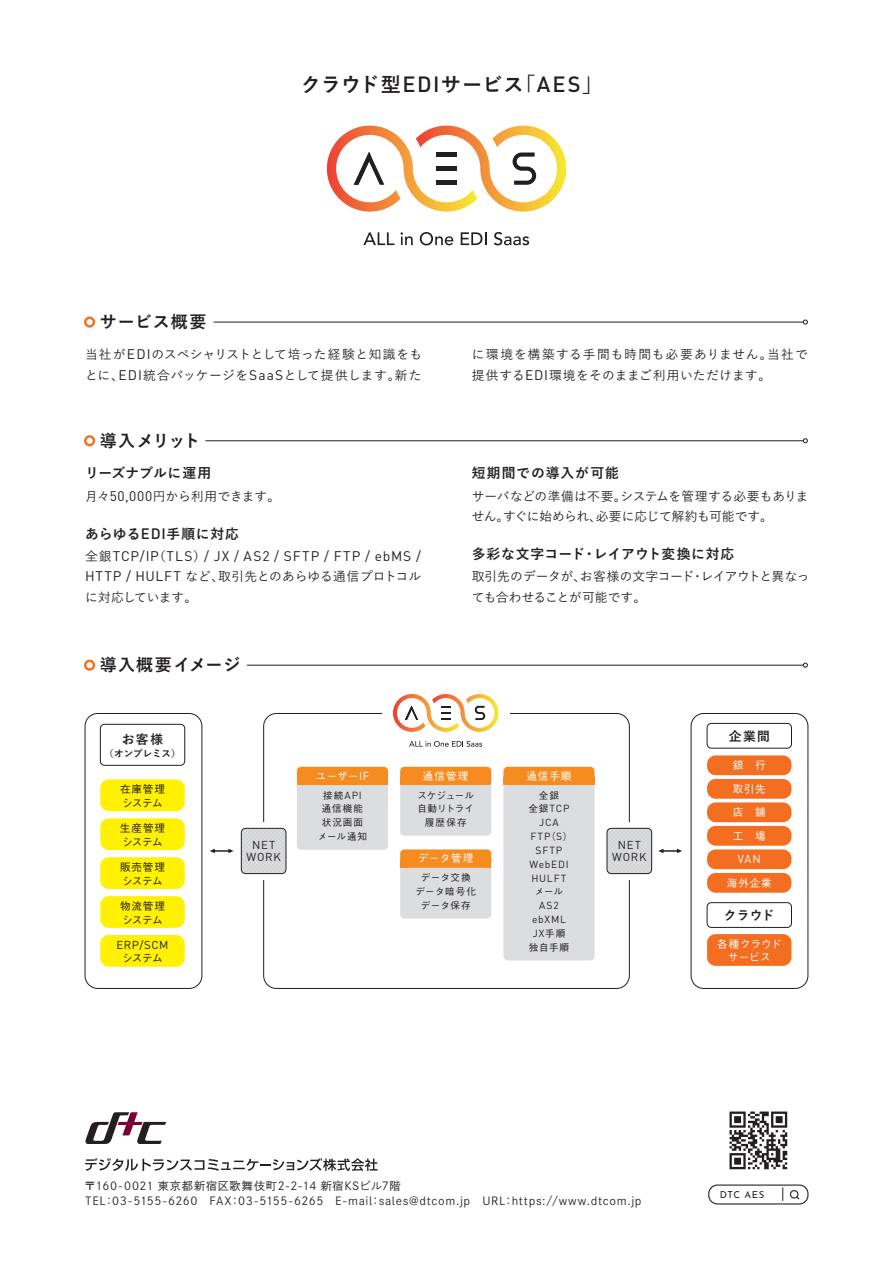
<style>
.page{position:relative;width:893px;height:1263px;background:#fff}
.page>*{position:absolute;margin:0;border:0;box-sizing:border-box;transform-origin:0 0}
.t1{font:700 20.25px "Yu Go";letter-spacing:.005em;color:#231f20}
.t2{font:700 16.95px "Yu Go";letter-spacing:.06em;color:#231f20}
.t3{font:700 13.8px "Yu Go";letter-spacing:.05em;color:#231f20}
.t4{font:13.8px "DIN";letter-spacing:.07em;color:#231f20}
.t5{font:700 13.8px "Yu Go";letter-spacing:.02em;color:#231f20}
.t6{font:500 12.75px/20.2px "Yu Go";letter-spacing:.005em;color:#231f20}
.t7{font:500 12.75px/20.2px "Yu Go";letter-spacing:.025em;color:#231f20}
.t8{font:500 12.75px/20.2px "Yu Go";letter-spacing:.065em;color:#231f20}
.t9{font:500 12.75px/20.2px "Yu Go";letter-spacing:-.015em;color:#231f20}
.t10{font:700 12.75px "Yu Go";letter-spacing:.105em;color:#231f20}
.t11{font:11.4px/12.8px "DIN";letter-spacing:.065em;color:#231f20;text-align:center}
.t12{font:11.4px "DIN";color:#fff}
.t13{font:11.1px/14.9px "DNP Shuei Go Kin Std L";letter-spacing:.055em;color:#231f20}
.t14{font:500 10.65px "Gothic BBB Pro";letter-spacing:.05em;color:#fff}
.t15{font:500 10.65px/13.8px "Gothic BBB Pro";letter-spacing:.015em;color:#231f20}
.t16{font:500 10.65px/13.8px "Gothic BBB Pro";letter-spacing:.02em;color:#231f20}
.t17{font:500 10.65px/13.8px "Gothic BBB Pro";letter-spacing:.01em;color:#fff;text-align:center}
.t18{font:500 10.65px "Gothic BBB Pro";letter-spacing:-.035em;color:#231f20}
.t19{font:10.2px/13.8px "DIN";letter-spacing:.075em;color:#231f20;text-align:center}
.t20{font:500 9.6px/13.8px "Gothic BBB Pro";letter-spacing:.045em;color:#231f20;text-align:center}
.t21{font:500 9.6px/13.8px "Gothic BBB Pro";letter-spacing:.01em;color:#231f20;text-align:center}
.t22{font:500 9.6px/13.8px "Gothic BBB Pro";letter-spacing:.105em;color:#231f20;text-align:center}
.t23{font:700 9.6px "Yu Go";color:#231f20}
.t24{font:9.6px "Josefin Sans";letter-spacing:.065em;color:#231f20}
.s1{font-family:"DIN";font-weight:500;font-size:21.75px}
.s2{font-family:"DIN";font-weight:400;font-size:13.8px}
.s3{font-family:"DIN";font-weight:500;font-size:14.85px}
.s4{font-family:"Yu Go";font-weight:500;font-size:12.75px}
.s5{font-family:"DIN";font-weight:400;font-size:11.4px}
.s6{font-family:"Gothic BBB Pro";font-weight:500;font-size:9.6px}
</style>
<div class="page">
<svg style="left:625px;top:827px;width:8px;height:48px"></svg>
<div style="left:503px;top:785px;width:92px;height:175px;background:#dcdddf"></div>
<div style="left:297px;top:785px;width:91px;height:65px;background:#dcdddf"></div>
<div style="left:400px;top:785px;width:91px;height:51px;background:#dcdddf"></div>
<div style="left:400px;top:868px;width:91px;height:50px;background:#dcdddf"></div>
<div style="left:400px;top:767px;width:91px;height:18px;background:#f68b1f;border-radius:4px"></div>
<div style="left:400px;top:777px;width:8px;height:8px;background:#f68b1f"></div>
<div style="left:484px;top:777px;width:7px;height:8px;background:#f68b1f"></div>
<svg style="left:85px;top:1112px;width:81px;height:32px"></svg>
<svg style="left:85px;top:1158px;width:292px;height:13px"></svg>
<svg style="left:729px;top:1111px;width:58px;height:58px"></svg>
<div style="left:708px;top:1184px;width:100px;height:20px;border:1px solid #231f20;border-radius:9px"></div>
<svg style="left:782px;top:1187px;width:1px;height:14px"></svg>
<svg style="left:790px;top:1190px;width:10px;height:10px"></svg>
<hr style="left:214px;top:322px;width:589px;height:1px;background:#231f20">
<svg style="left:803px;top:320px;width:5px;height:4px"></svg>
<hr style="left:205px;top:440px;width:598px;height:1px;background:#231f20">
<svg style="left:803px;top:438px;width:5px;height:5px"></svg>
<hr style="left:247px;top:665px;width:556px;height:1px;background:#231f20">
<svg style="left:803px;top:663px;width:5px;height:5px"></svg>
<div style="left:691px;top:713px;width:117px;height:276px;border:1px solid #231f20;border-radius:13px"></div>
<div style="left:85px;top:713px;width:117px;height:276px;border:1px solid #231f20;border-radius:13px"></div>
<div style="left:84px;top:316px;width:11px;height:12px;border:2px solid #f36e21;border-radius:50%"></div>
<div style="left:84px;top:435px;width:11px;height:11px;border:2px solid #f36e21;border-radius:50%"></div>
<div style="left:84px;top:660px;width:11px;height:11px;border:2px solid #f36e21;border-radius:50%"></div>
<svg style="left:363px;top:232px;width:31px;height:13px"></svg>
<svg style="left:401px;top:232px;width:12px;height:13px"></svg>
<svg style="left:420px;top:232px;width:33px;height:13px"></svg>
<svg style="left:461px;top:232px;width:26px;height:13px"></svg>
<svg style="left:494px;top:232px;width:35px;height:13px"></svg>
<svg style="left:327px;top:126px;width:239px;height:86px"></svg>
<svg style="left:409px;top:741px;width:73px;height:6px"></svg>
<svg style="left:393px;top:694px;width:105px;height:38px"></svg>
<div style="left:400px;top:849px;width:91px;height:19px;background:#f68b1f;border-radius:4px"></div>
<div style="left:400px;top:860px;width:8px;height:8px;background:#f68b1f"></div>
<div style="left:484px;top:860px;width:7px;height:8px;background:#f68b1f"></div>
<div style="left:503px;top:767px;width:92px;height:18px;background:#f68b1f;border-radius:4px"></div>
<div style="left:503px;top:777px;width:8px;height:8px;background:#f68b1f"></div>
<div style="left:587px;top:777px;width:8px;height:8px;background:#f68b1f"></div>
<div style="left:297px;top:767px;width:91px;height:18px;background:#f68b1f;border-radius:4px"></div>
<div style="left:297px;top:777px;width:8px;height:8px;background:#f68b1f"></div>
<div style="left:380px;top:777px;width:8px;height:8px;background:#f68b1f"></div>
<div style="left:607px;top:828px;width:45px;height:45px;background:#dcdddf;border-radius:4px"></div>
<div style="left:607px;top:828px;width:45px;height:46px;border:1px solid #231f20;border-radius:4px"></div>
<svg style="left:260px;top:827px;width:7px;height:48px"></svg>
<div style="left:241px;top:828px;width:45px;height:45px;background:#d2d3d6;border-radius:4px"></div>
<div style="left:241px;top:828px;width:45px;height:46px;border:1px solid #231f20;border-radius:4px"></div>
<svg style="left:658px;top:849px;width:24px;height:4px"></svg>
<svg style="left:210px;top:849px;width:24px;height:4px"></svg>
<div style="left:707px;top:755px;width:84px;height:20px;background:#f36e21;border-radius:9px"></div>
<div style="left:100px;top:779px;width:85px;height:32px;background:#fff101;border-radius:9px"></div>
<div style="left:100px;top:818px;width:85px;height:32px;background:#fff101;border-radius:9px"></div>
<div style="left:100px;top:857px;width:85px;height:32px;background:#fff101;border-radius:9px"></div>
<div style="left:100px;top:896px;width:85px;height:32px;background:#fff101;border-radius:9px"></div>
<div style="left:100px;top:935px;width:85px;height:32px;background:#fff101;border-radius:9px"></div>
<div style="left:707px;top:934px;width:84px;height:32px;background:#f36e21;border-radius:9px"></div>
<div style="left:707px;top:779px;width:84px;height:20px;background:#f36e21;border-radius:9px"></div>
<div style="left:707px;top:802px;width:84px;height:20px;background:#f36e21;border-radius:9px"></div>
<div style="left:707px;top:826px;width:84px;height:20px;background:#f36e21;border-radius:9px"></div>
<div style="left:707px;top:849px;width:84px;height:20px;background:#f36e21;border-radius:9px"></div>
<div style="left:707px;top:873px;width:84px;height:20px;background:#f36e21;border-radius:9px"></div>
<div style="left:707px;top:723px;width:85px;height:25px;border:1px solid #231f20;border-radius:4px"></div>
<div style="left:707px;top:902px;width:85px;height:26px;border:1px solid #231f20;border-radius:4px"></div>
<div style="left:100px;top:724px;width:85px;height:42px;border:1px solid #231f20;border-radius:4px"></div>
<h2 class="t2" style="left:100px;top:312px;width:108px">サービス概要</h2>
<h1 class="t1" style="left:301px;top:73px;width:303px">クラウド型<span class="s1">EDI</span>サービス「<span class="s1">AES</span>」</h1>
<p class="t7" style="left:85px;top:343px;width:339px">当社が<span class="s2">EDI</span>のスペシャリストとして培った経験と知識をもとに、<span class="s2">EDI</span>統合パッケージを<span class="s2">SaaS</span>として提供します。新た</p>
<p class="t8" style="left:472px;top:343px;width:338px">に環境を構築する手間も時間も必要ありません。当社で提供する<span class="s2">EDI</span>環境をそのままご利用いただけます。</p>
<h2 class="t2" style="left:100px;top:431px;width:102px">導入メリット</h2>
<p class="t5" style="left:85px;top:465px;width:128px">リーズナブルに運用</p>
<p class="t6" style="left:85px;top:484px;width:197px">月々<span class="s2">50,000</span>円から利用できます。</p>
<p class="t3" style="left:85px;top:526px;width:155px">あらゆる<span class="s3">EDI</span>手順に対応</p>
<p class="t4" style="left:85px;top:548px;width:337px"><span class="s4">全銀</span>TCP/IP<span class="s4">（</span>TLS<span class="s4">）</span>/ JX / AS2 / SFTP / FTP / ebMS /</p>
<p class="t6" style="left:85px;top:565px;width:338px"><span class="s2">HTTP / HULFT</span> など、取引先とのあらゆる通信プロトコルに対応しています。</p>
<h2 class="t2" style="left:100px;top:655px;width:142px">導入概要イメージ</h2>
<p class="t3" style="left:472px;top:465px;width:149px">短期間での導入が可能</p>
<p class="t6" style="left:472px;top:484px;width:338px">サーバなどの準備は不要。システムを管理する必要もありません。すぐに始められ、必要に応じて解約も可能です。</p>
<p class="t3" style="left:472px;top:546px;width:264px">多彩な文字コード・レイアウト変換に対応</p>
<p class="t9" style="left:472px;top:565px;width:339px">取引先のデータが、お客様の文字コード・レイアウトと異なっても合わせることが可能です。</p>
<p class="t10" style="left:122px;top:732px;width:43px">お客様</p>
<p class="t23" style="left:104px;top:748px;width:78px">（オンプレミス）</p>
<p class="t15" style="left:120px;top:781px;width:47px">在庫管理システム</p>
<p class="t16" style="left:120px;top:820px;width:47px">生産管理システム</p>
<p class="t15" style="left:120px;top:858px;width:46px">販売管理システム</p>
<p class="t16" style="left:120px;top:897px;width:46px">物流管理システム</p>
<p class="t11" style="left:116px;top:938px;width:54px">ERP/SCM</p>
<p class="t18" style="left:122px;top:950px;width:42px">システム</p>
<p class="t11" style="left:246px;top:838px;width:36px">NET<br>WORK</p>
<p class="t14" style="left:315px;top:767px;width:56px">ユーザー<span class="s5">IF</span></p>
<p class="t19" style="left:323px;top:788px;width:40px"><span class="s6">接続</span>API</p>
<p class="t22" style="left:318px;top:801px;width:51px">通信機能状況画面メール通知</p>
<p class="t14" style="left:423px;top:767px;width:47px">通信管理</p>
<p class="t21" style="left:417px;top:787px;width:58px">スケジュール自動リトライ履歴保存</p>
<p class="t14" style="left:418px;top:850px;width:57px">データ管理</p>
<p class="t20" style="left:415px;top:869px;width:62px">データ交換データ暗号化データ保存</p>
<p class="t14" style="left:526px;top:767px;width:47px">通信手順</p>
<p class="t20" style="left:539px;top:787px;width:22px">全銀</p>
<p class="t19" style="left:528px;top:802px;width:45px"><span class="s6">全銀</span>TCP<br>JCA<br>FTP<span class="s6">（</span>S<span class="s6">）<br></span>SFTP<br>WebEDI<br>HULFT</p>
<p class="t20" style="left:535px;top:884px;width:30px">メール</p>
<p class="t19" style="left:532px;top:898px;width:35px">AS2 ebXML<br>JX<span class="s6">手順</span></p>
<p class="t20" style="left:529px;top:939px;width:42px">独自手順</p>
<p class="t11" style="left:612px;top:838px;width:36px">NET<br>WORK</p>
<p class="t10" style="left:729px;top:729px;width:43px">企業間</p>
<p class="t14" style="left:733px;top:756px;width:34px">銀　行</p>
<p class="t14" style="left:733px;top:780px;width:35px">取引先</p>
<p class="t14" style="left:733px;top:803px;width:34px">店　舗</p>
<p class="t14" style="left:733px;top:827px;width:34px">工　場</p>
<p class="t12" style="left:738px;top:852px;width:24px">VAN</p>
<p class="t14" style="left:727px;top:874px;width:47px">海外企業</p>
<p class="t10" style="left:724px;top:908px;width:52px">クラウド</p>
<p class="t17" style="left:717px;top:935px;width:66px">各種クラウドサービス</p>
<p class="t13" style="left:85px;top:1178px;width:558px">〒160-0021 東京都新宿区歌舞伎町2-2-14 新宿KSビル7階<br>TEL：03-5155-6260　FAX：03-5155-6265 E-mail：sales@dtcom.jp　URL：https://www.dtcom.jp</p>
<p class="t24" style="left:720px;top:1187px;width:46px">DTC AES</p>
</div>
